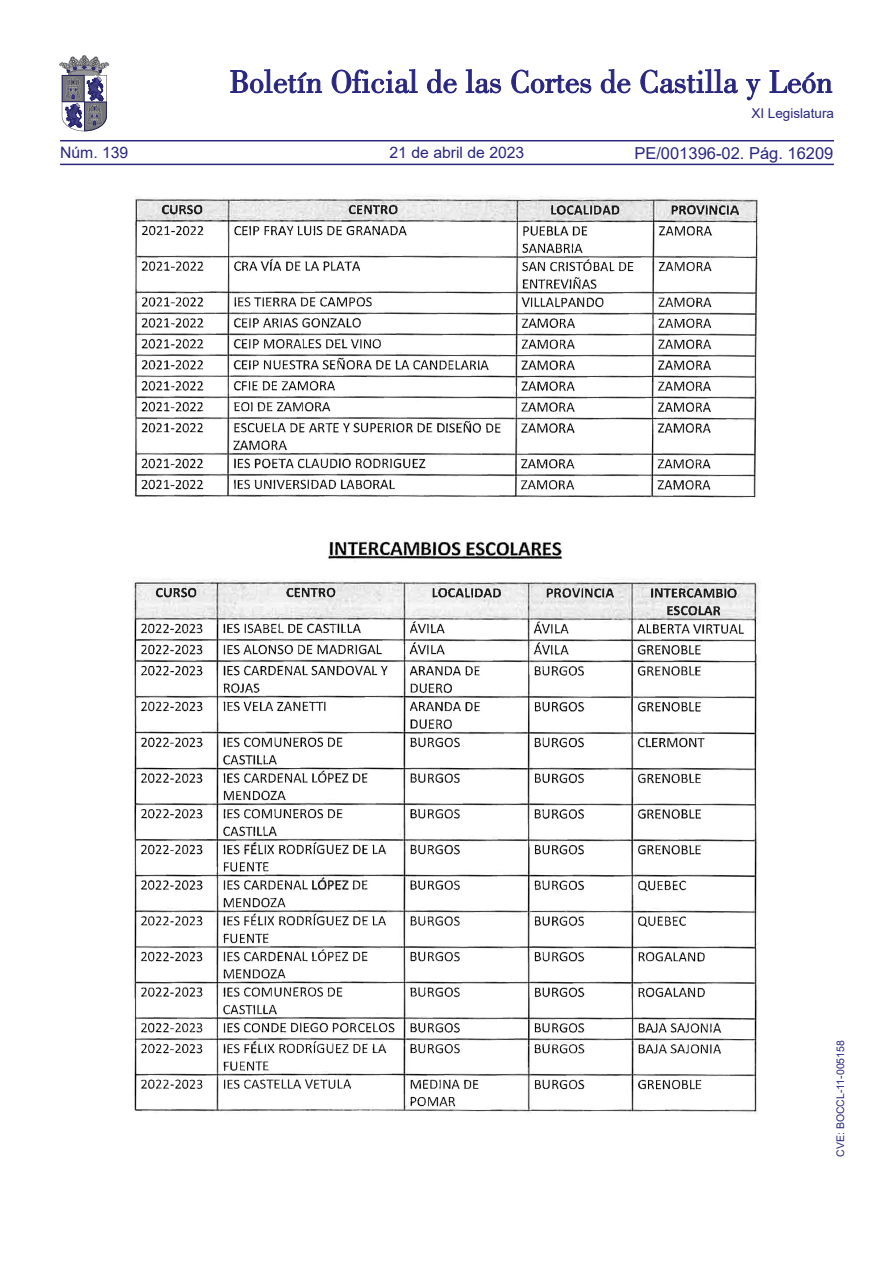
<style>
.page{position:relative;width:893px;height:1263px;background:#fff}
.page>*{position:absolute;margin:0;border:0;box-sizing:border-box;transform-origin:0 0}
.t1{font:16.5px "Arial";color:#292780}
.t2{font:15.75px "Arial";color:#292780}
.t3{font:13.5px "Arial";color:#292780}
.t4{font:10.5px "Arial";color:#292780}
</style>
<div class="page">
<hr style="left:60px;top:164px;width:774px;height:1px;background:#292780">
<hr style="left:60px;top:140px;width:774px;height:1px;background:#292780">
<svg style="left:230px;top:69px;width:92px;height:24px"></svg>
<svg style="left:332px;top:69px;width:86px;height:24px"></svg>
<svg style="left:427px;top:69px;width:30px;height:24px"></svg>
<svg style="left:466px;top:69px;width:35px;height:24px"></svg>
<svg style="left:511px;top:70px;width:80px;height:23px"></svg>
<svg style="left:601px;top:69px;width:29px;height:24px"></svg>
<svg style="left:640px;top:69px;width:98px;height:24px"></svg>
<svg style="left:746px;top:79px;width:14px;height:21px"></svg>
<svg style="left:770px;top:70px;width:62px;height:23px"></svg>
<svg style="left:60px;top:55px;width:49px;height:76px"></svg>
<img style="left:132px;top:195px;width:628px;height:919px">
<p class="t2" style="left:60px;top:142px;width:70px">Núm. 139</p>
<p class="t2" style="left:390px;top:142px;width:136px">21 de abril de 2023</p>
<p class="t3" style="left:751px;top:104px;width:84px">XI Legislatura</p>
<p class="t1" style="left:634px;top:141px;width:201px">PE/001396-02. Pág. 16209</p>
<p class="t4" style="left:833px;top:1157px;width:118px;rotate:-90deg">CVE: BOCCL-11-005158</p>
</div>
